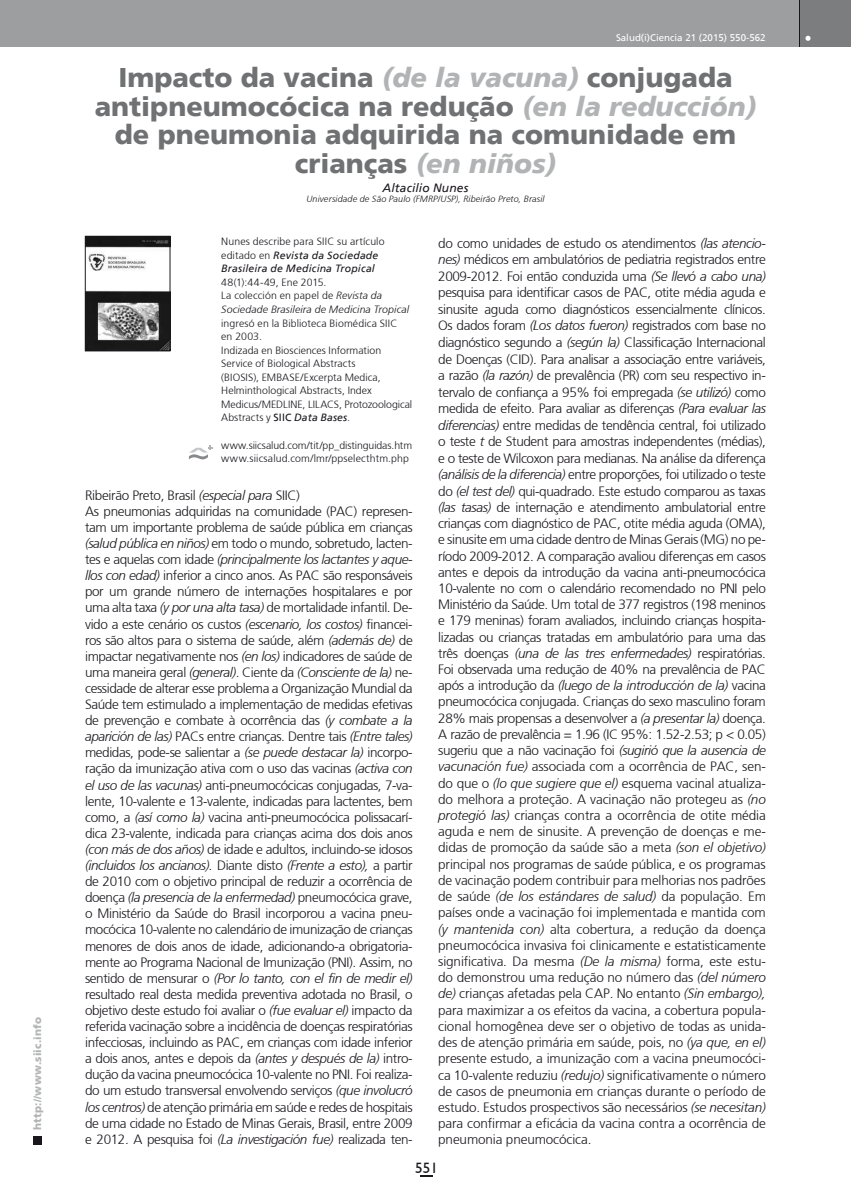
<style>
.page{position:relative;width:851px;height:1191px;background:#fff}
.page>*{position:absolute;margin:0;border:0;box-sizing:border-box;transform-origin:0 0}
.t1{font:900 27px/28.5px "Frutiger";color:#707173;text-align:center}
.t2{font:15px "Humanist 521 BT";color:#1a171c}
.t3{font:300 13.5px/16.4px "Frutiger";letter-spacing:-.03em;color:#1a171c}
.t4{font:italic 12px "Frutiger";letter-spacing:.015em;color:#1a171c}
.t5{font:300 10.5px/13.5px "Frutiger";letter-spacing:.005em;color:#1a171c}
.t6{font:italic 10.5px/13.5px "Frutiger";letter-spacing:.015em;color:#1a171c}
.t7{font:italic 300 10.5px/13.5px "Frutiger";letter-spacing:.015em;color:#1a171c}
.t8{font:900 10.5px "Frutiger";letter-spacing:.015em;color:#b1b3b4}
.t9{font:9.75px "Frutiger";color:#fff}
.t10{font:italic 300 9px "Frutiger";letter-spacing:.02em;color:#1a171c}
.s1{font-style:italic;color:#b1b3b4}
.s2{font-style:italic}
.s3{font-weight:300;font-style:normal}
.s4{font-style:normal}
.s5{font-weight:400}
.s6{font-weight:400;font-style:italic}
</style>
<div class="page">
<div style="left:1px;top:0;width:812px;height:47px;background:#9d9ea0"></div>
<div style="left:33px;top:1135px;width:9px;height:9px;background:#1a171c"></div>
<div style="left:799px;top:0;width:51px;height:47px;background:#7c7d7f"></div>
<svg style="left:805px;top:36px;width:5px;height:5px"></svg>
<svg style="left:420px;top:1175px;width:12px;height:1px"></svg>
<img style="left:87px;top:238px;width:81px;height:111px">
<div style="left:85px;top:236px;width:85px;height:115px;border:1px solid #1a171c"></div>
<svg style="left:189px;top:445px;width:23px;height:14px"></svg>
<p class="t8" style="left:31px;top:1129px;width:114px;rotate:-90deg">http://www.siic.info</p>
<p class="t9" style="left:616px;top:32px;width:151px">Salud(i)Ciencia 21 (2015) 550-562</p>
<h1 class="t1" style="left:95px;top:63px;width:663px">Impacto da vacina <span class="s1">(de la vacuna)</span> conjugada antipneumocócica na redução <span class="s1">(en la reducción) </span>de pneumonia adquirida na comunidade em crianças <span class="s1">(en niños)</span></h1>
<p class="t4" style="left:382px;top:180px;width:87px">Altacilio Nunes</p>
<p class="t10" style="left:306px;top:194px;width:240px">Universidade de São Paulo (FMRP/USP), Ribeirão Preto, Brasil</p>
<p class="t3" style="left:438px;top:235px;width:329px;text-align:justify">do como unidades de estudo os atendimentos <span class="s2">(las atencio&shy;nes)</span> médicos em ambulatórios de pediatria registrados entre 2009-2012. Foi então conduzida uma <span class="s2">(Se llevó a cabo una) </span>pesquisa para identificar casos de PAC, otite média aguda e sinusite aguda como diagnósticos essencialmente clínicos.<br>Os dados foram <span class="s2">(Los datos fueron)</span> registrados com base no diagnóstico segundo a <span class="s2">(según la)</span> Classificação Internacional de Doenças (CID). Para analisar a associação entre variáveis, a razão <span class="s2">(la razón)</span> de prevalência (PR) com seu respectivo in&shy;tervalo de confiança a 95% foi empregada <span class="s2">(se utilizó)</span> como medida de efeito. Para avaliar as diferenças <span class="s2">(Para evaluar las diferencias)</span> entre medidas de tendência central, foi utilizado o teste <span class="s2">t</span> de Student para amostras independentes (médias), e o teste de Wilcoxon para medianas. Na análise da diferença <span class="s2">(análisis de la diferencia)</span> entre proporções, foi utilizado o teste do <span class="s2">(el test del)</span> qui-quadrado. Este estudo comparou as taxas <span class="s2">(las tasas)</span> de internação e atendimento ambulatorial entre crianças com diagnóstico de PAC, otite média aguda (OMA), e sinusite em uma cidade dentro de Minas Gerais (MG) no pe&shy;ríodo 2009-2012. A comparação avaliou diferenças em casos antes e depois da introdução da vacina anti-pneumocócica 10-valente no com o calendário recomendado no PNI pelo Ministério da Saúde. Um total de 377 registros (198 meninos e 179 meninas) foram avaliados, incluindo crianças hospita&shy;lizadas ou crianças tratadas em ambulatório para uma das três doenças <span class="s2">(una de las tres enfermedades)</span> respiratórias.<br>Foi observada uma redução de 40% na prevalência de PAC após a introdução da <span class="s2">(luego de la introducción de la)</span> vacina pneumocócica conjugada. Crianças do sexo masculino foram 28% mais propensas a desenvolver a <span class="s2">(a presentar la)</span> doença.<br>A razão de prevalência = 1.96 (IC 95%: 1.52-2.53; p &lt; 0.05) sugeriu que a não vacinação foi <span class="s2">(sugirió que la ausencia de vacunación fue)</span> associada com a ocorrência de PAC, sen&shy;do que o <span class="s2">(lo que sugiere que el)</span> esquema vacinal atualiza&shy;do melhora a proteção. A vacinação não protegeu as <span class="s2">(no protegió las)</span> crianças contra a ocorrência de otite média aguda e nem de sinusite. A prevenção de doenças e me&shy;didas de promoção da saúde são a meta <span class="s2">(son el objetivo) </span>principal nos programas de saúde pública, e os programas de vacinação podem contribuir para melhorias nos padrões de saúde <span class="s2">(de los estándares de salud)</span> da população. Em países onde a vacinação foi implementada e mantida com <span class="s2">(y mantenida con)</span> alta cobertura, a redução da doença pneumocócica invasiva foi clinicamente e estatisticamente significativa. Da mesma <span class="s2">(De la misma)</span> forma, este estu&shy;do demonstrou uma redução no número das <span class="s2">(del número de)</span> crianças afetadas pela CAP. No entanto <span class="s2">(Sin embargo), </span>para maximizar a os efeitos da vacina, a cobertura popula&shy;cional homogênea deve ser o objetivo de todas as unida&shy;des de atenção primária em saúde, pois, no <span class="s2">(ya que, en el) </span>presente estudo, a imunização com a vacina pneumocóci&shy;ca 10-valente reduziu <span class="s2">(redujo)</span> significativamente o número de casos de pneumonia em crianças durante o período de estudo. Estudos prospectivos são necessários <span class="s2">(se necesitan) </span>para confirmar a eficácia da vacina contra a ocorrência de pneumonia pneumocócica.</p>
<p class="t6" style="left:221px;top:235px;width:165px"><span class="s3">Nunes describe para SIIC su artículo editado en</span> Revista da Sociedade<br>Brasileira de Medicina Tropical</p>
<p class="t7" style="left:221px;top:275px;width:189px"><span class="s4">48(1):44-49, Ene 2015.<br>La colección en papel de</span> Revista da<br>Sociedade Brasileira de Medicina Tropical</p>
<p class="t5" style="left:221px;top:316px;width:192px">ingresó en la Biblioteca Biomédica SIIC<br>en 2003.<br>Indizada en Biosciences Information Service of Biological Abstracts<br>(BIOSIS), EMBASE/Excerpta Medica, Helminthological Abstracts, Index Medicus/MEDLINE, LILACS, Protozoological Abstracts y <span class="s5">SIIC</span> <span class="s6">Data Bases</span>.</p>
<p class="t5" style="left:221px;top:438px;width:192px">www.siicsalud.com/tit/pp_distinguidas.htm www.siicsalud.com/lmr/ppselecthtm.php</p>
<p class="t3" style="left:85px;top:487px;width:329px">Ribeirão Preto, Brasil <span class="s2">(especial para</span> SIIC)<br>As pneumonias adquiridas na comunidade (PAC) represen&shy;tam um importante problema de saúde pública em crianças <span class="s2">(salud pública en niños)</span> em todo o mundo, sobretudo, lacten&shy;tes e aquelas com idade <span class="s2">(principalmente los lactantes y aque&shy;llos con edad)</span> inferior a cinco anos. As PAC são responsáveis por um grande número de internações hospitalares e por uma alta taxa <span class="s2">(y por una alta tasa)</span> de mortalidade infantil. De&shy;vido a este cenário os custos <span class="s2">(escenario, los costos)</span> financei&shy;ros são altos para o sistema de saúde, além <span class="s2">(además de)</span> de impactar negativamente nos <span class="s2">(en los)</span> indicadores de saúde de uma maneira geral <span class="s2">(general)</span>. Ciente da <span class="s2">(Consciente de la)</span> ne&shy;cessidade de alterar esse problema a Organização Mundial da Saúde tem estimulado a implementação de medidas efetivas de prevenção e combate à ocorrência das <span class="s2">(y combate a la aparición de las)</span> PACs entre crianças. Dentre tais <span class="s2">(Entre tales) </span>medidas, pode-se salientar a <span class="s2">(se puede destacar la)</span> incorpo&shy;ração da imunização ativa com o uso das vacinas <span class="s2">(activa con el uso de las vacunas)</span> anti-pneumocócicas conjugadas, 7-va&shy;lente, 10-valente e 13-valente, indicadas para lactentes, bem como, a <span class="s2">(así como la)</span> vacina anti-pneumocócica polissacarí&shy;dica 23-valente, indicada para crianças acima dos dois anos <span class="s2">(con más de dos años)</span> de idade e adultos, incluindo-se idosos <span class="s2">(incluidos los ancianos).</span> Diante disto <span class="s2">(Frente a esto),</span> a partir de 2010 com o objetivo principal de reduzir a ocorrência de doença <span class="s2">(la presencia de la enfermedad)</span> pneumocócica grave, o Ministério da Saúde do Brasil incorporou a vacina pneu&shy;mocócica 10-valente no calendário de imunização de crianças menores de dois anos de idade, adicionando-a obrigatoria&shy;mente ao Programa Nacional de Imunização (PNI). Assim, no sentido de mensurar o <span class="s2">(Por lo tanto, con el fin de medir el) </span>resultado real desta medida preventiva adotada no Brasil, o objetivo deste estudo foi avaliar o <span class="s2">(fue evaluar el)</span> impacto da referida vacinação sobre a incidência de doenças respiratórias infecciosas, incluindo as PAC, em crianças com idade inferior a dois anos, antes e depois da <span class="s2">(antes y después de la)</span> intro&shy;dução da vacina pneumocócica 10-valente no PNI. Foi realiza&shy;do um estudo transversal envolvendo serviços <span class="s2">(que involucró los centros)</span> de atenção primária em saúde e redes de hospitais de uma cidade no Estado de Minas Gerais, Brasil, entre 2009 e 2012. A pesquisa foi <span class="s2">(La investigación fue)</span> realizada ten-</p>
<p class="t2" style="left:415px;top:1158px;width:24px">551</p>
</div>
